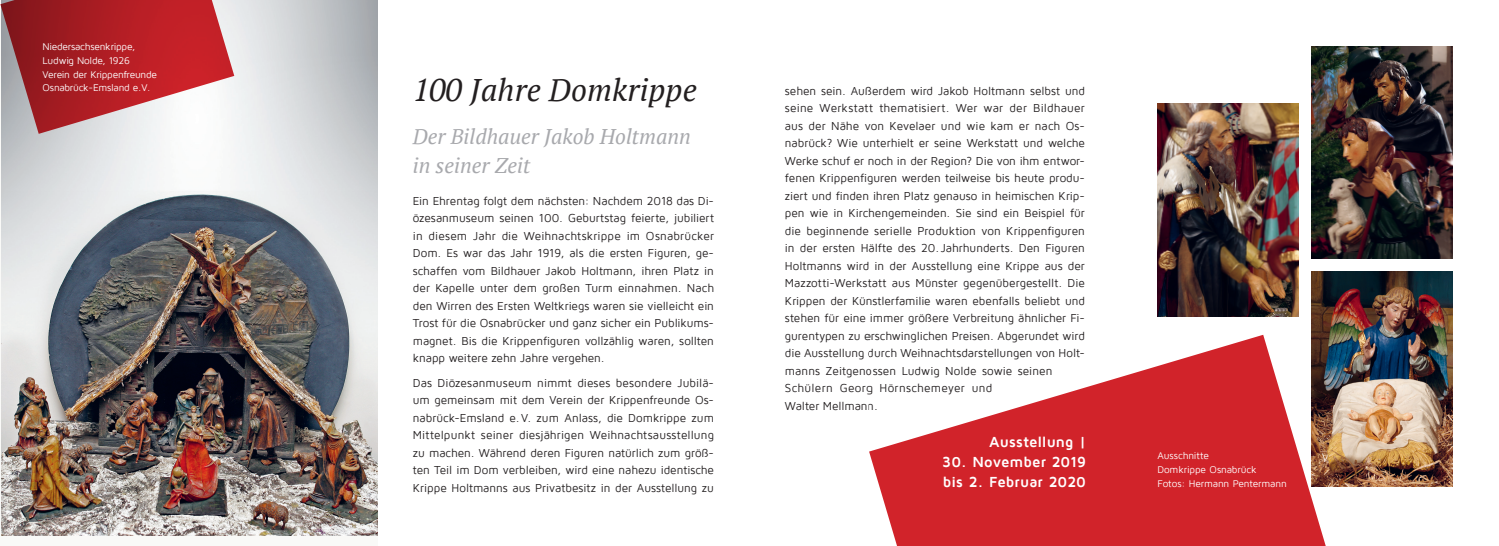
<style>
.page{position:relative;width:1499px;height:546px;background:#fff}
.page>*{position:absolute;margin:0;border:0;box-sizing:border-box;transform-origin:0 0}
.t1{font:italic 31.25px "PT Serif";letter-spacing:.005em;color:#231f20}
.t2{font:italic 21.25px/28.8px "PT Serif";color:#a8a9ad}
.t3{font:700 15px/20px "Maven Pro";color:#fff}
.t4{font:11.88px/17.5px "Maven Pro";color:#231f20;text-align:justify}
.t5{font:10px/13.8px "Maven Pro";letter-spacing:-.02em;color:#fff}
</style>
<div class="page">
<div style="left:0;top:0;width:377px;height:546px;background:#f9f9f7"></div>
<img style="left:1px;top:0;width:376px;height:535px">
<img style="left:1157px;top:103px;width:141px;height:213px">
<img style="left:1311px;top:46px;width:142px;height:213px">
<svg style="left:869px;top:335px;width:459px;height:211px;fill:#d1232a"></svg>
<img style="left:1311px;top:271px;width:142px;height:215px">
<svg style="left:0;top:0;width:234px;height:134px"></svg>
<p class="t5" style="left:43px;top:40px;width:116px">Niedersachsenkrippe,<br>Ludwig Nolde, 1926<br>Verein der Krippenfreunde<br>Osnabrück-Emsland e.V.</p>
<h1 class="t1" style="left:413px;top:70px;width:286px">100 Jahre Domkrippe</h1>
<h2 class="t2" style="left:413px;top:122px;width:280px">Der Bildhauer Jakob Holtmann in seiner Zeit</h2>
<p class="t4" style="left:413px;top:192px;width:303px">Ein Ehrentag folgt dem nächsten: Nachdem 2018 das Di&shy;özesanmuseum seinen 100. Geburtstag feierte, jubiliert in diesem Jahr die Weihnachtskrippe im Osnabrücker Dom. Es war das Jahr 1919, als die ersten Figuren, ge&shy;schaffen vom Bildhauer Jakob Holtmann, ihren Platz in der Kapelle unter dem großen Turm einnahmen. Nach den Wirren des Ersten Weltkriegs waren sie vielleicht ein Trost für die Osnabrücker und ganz sicher ein Publikums&shy;magnet. Bis die Krippenfiguren vollzählig waren, sollten knapp weitere zehn Jahre vergehen.</p>
<p class="t4" style="left:413px;top:374px;width:303px">Das Diözesanmuseum nimmt dieses besondere Jubilä&shy;um gemeinsam mit dem Verein der Krippenfreunde Os&shy;nabrück-Emsland e.V. zum Anlass, die Domkrippe zum Mittelpunkt seiner diesjährigen Weihnachtsausstellung zu machen. Während deren Figuren natürlich zum größ&shy;ten Teil im Dom verbleiben, wird eine nahezu identische Krippe Holtmanns aus Privatbesitz in der Ausstellung zu</p>
<p class="t4" style="left:785px;top:82px;width:302px;text-align:left">sehen sein. Außerdem wird Jakob Holtmann selbst und seine Werkstatt thematisiert. Wer war der Bildhauer aus der Nähe von Kevelaer und wie kam er nach Os&shy;nabrück? Wie unterhielt er seine Werkstatt und welche Werke schuf er noch in der Region? Die von ihm entwor&shy;fenen Krippenfiguren werden teilweise bis heute produ&shy;ziert und finden ihren Platz genauso in heimischen Krip&shy;pen wie in Kirchengemeinden. Sie sind ein Beispiel für die beginnende serielle Produktion von Krippenfiguren in der ersten Hälfte des 20. Jahrhunderts. Den Figuren Holtmanns wird in der Ausstellung eine Krippe aus der Mazzotti-Werkstatt aus Münster gegenübergestellt. Die Krippen der Künstlerfamilie waren ebenfalls beliebt und stehen für eine immer größere Verbreitung ähnlicher Fi&shy;gurentypen zu erschwinglichen Preisen. Abgerundet wird die Ausstellung durch Weihnachtsdarstellungen von Holt&shy;manns Zeitgenossen Ludwig Nolde sowie seinen Schülern Georg Hörnschemeyer und<br>Walter Mellmann.</p>
<p class="t3" style="left:989px;top:431px;width:98px">Ausstellung |</p>
<p class="t3" style="left:942px;top:451px;width:145px">30. November 2019 bis 2. Februar 2020</p>
<p class="t5" style="left:1157px;top:449px;width:131px">Ausschnitte<br>Domkrippe Osnabrück<br>Fotos: Hermann Pentermann</p>
</div>
